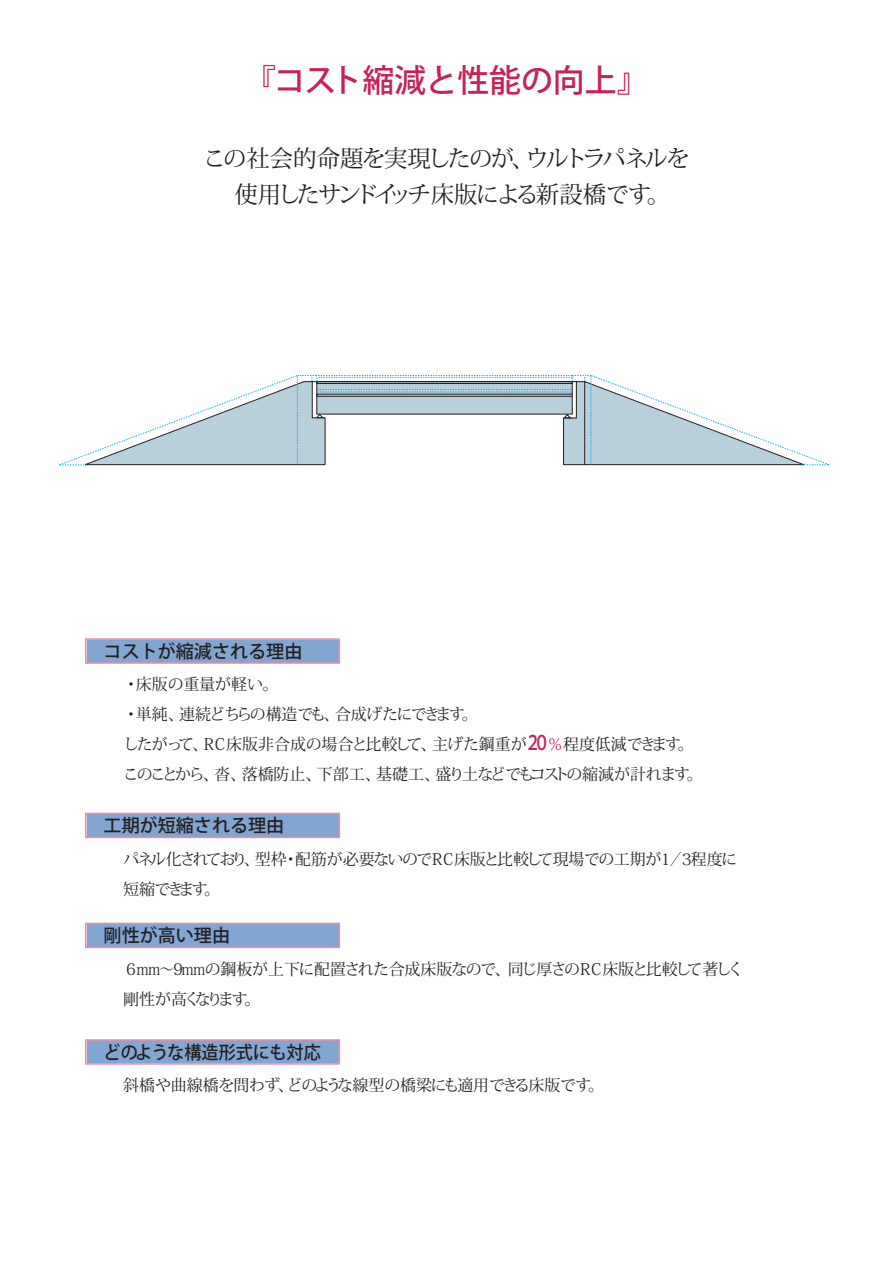
<style>
.page{position:relative;width:893px;height:1263px;background:#fff}
.page>*{position:absolute;margin:0;border:0;box-sizing:border-box;transform-origin:0 0}
.t1{font:500 31.95px "Koz Go Pr 6 N";color:#c82254}
.t2{font:23.4px/35.1px "Koz Min Pr 6 N";letter-spacing:-.075em;color:#231f20;text-align:center}
.t3{font:500 18.15px "Koz Go Pr 6 N";color:#231f20}
.t4{font:500 18.15px "Koz Go Pr 6 N";color:#231f20;scale:.95 1}
.t5{font:15.9px/29.7px "Koz Min Pr 6 N";letter-spacing:-.025em;color:#231f20}
.t6{font:15.9px/29.7px "Koz Min Pr 6 N";letter-spacing:-.1em;color:#231f20}
.t7{font:15.9px/29.7px "Koz Min Pr 6 N";letter-spacing:-.095em;color:#231f20}
.t8{font:15.9px "Koz Min Pr 6 N";letter-spacing:-.03em;color:#231f20}
.s1{font-family:"Koz Go Pr 6 N";font-weight:500;font-size:19.95px;color:#c82254}
.s2{color:#c82254}
</style>
<div class="page">
<div style="left:87px;top:640px;width:252px;height:22px;background:#81a6d1"></div>
<div style="left:85px;top:638px;width:255px;height:26px;border:2px solid #e490a9"></div>
<div style="left:87px;top:814px;width:252px;height:22px;background:#81a6d1"></div>
<div style="left:85px;top:813px;width:255px;height:25px;border:2px solid #e490a9"></div>
<div style="left:87px;top:924px;width:252px;height:22px;background:#81a6d1"></div>
<div style="left:85px;top:923px;width:255px;height:25px;border:2px solid #e490a9"></div>
<div style="left:87px;top:1041px;width:252px;height:22px;background:#81a6d1"></div>
<div style="left:85px;top:1039px;width:255px;height:26px;border:2px solid #e490a9"></div>
<svg style="left:85px;top:375px;width:719px;height:90px"></svg>
<h1 class="t1" style="left:244px;top:63px;width:406px">『コスト縮減と性能の向上』</h1>
<h2 class="t2" style="left:203px;top:142px;width:488px">この社会的命題を実現したのが、ウルトラパネルを使用したサンドイッチ床版による新設橋です。</h2>
<p class="t3" style="left:104px;top:641px;width:200px">コストが縮減される理由</p>
<p class="t5" style="left:123px;top:670px;width:581px">・床版の重量が軽い。<br>・単純、連続どちらの構造でも、合成げたにできます。<br>したがって、ＲＣ床版非合成の場合と比較して、主げた鋼重が<span class="s1">２０</span><span class="s2">％</span>程度低減できます。このことから、沓、落橋防止、下部工、基礎工、盛り土などでもコストの縮減が計れます。</p>
<p class="t3" style="left:104px;top:815px;width:182px">工期が短縮される理由</p>
<p class="t7" style="left:123px;top:844px;width:616px">パネル化されており、型枠・配筋が必要ないのでＲＣ床版と比較して現場での工期が１／３程度に短縮できます。</p>
<p class="t3" style="left:104px;top:925px;width:128px">剛性が高い理由</p>
<p class="t6" style="left:123px;top:954px;width:622px">６ｍｍ～９ｍｍの鋼板が上下に配置された合成床版なので、同じ厚さのＲＣ床版と比較して著しく剛性が高くなります。</p>
<p class="t4" style="left:104px;top:1042px;width:230px">どのような構造形式にも対応</p>
<p class="t8" style="left:123px;top:1076px;width:482px">斜橋や曲線橋を問わず、どのような線型の橋梁にも適用できる床版です。</p>
</div>
